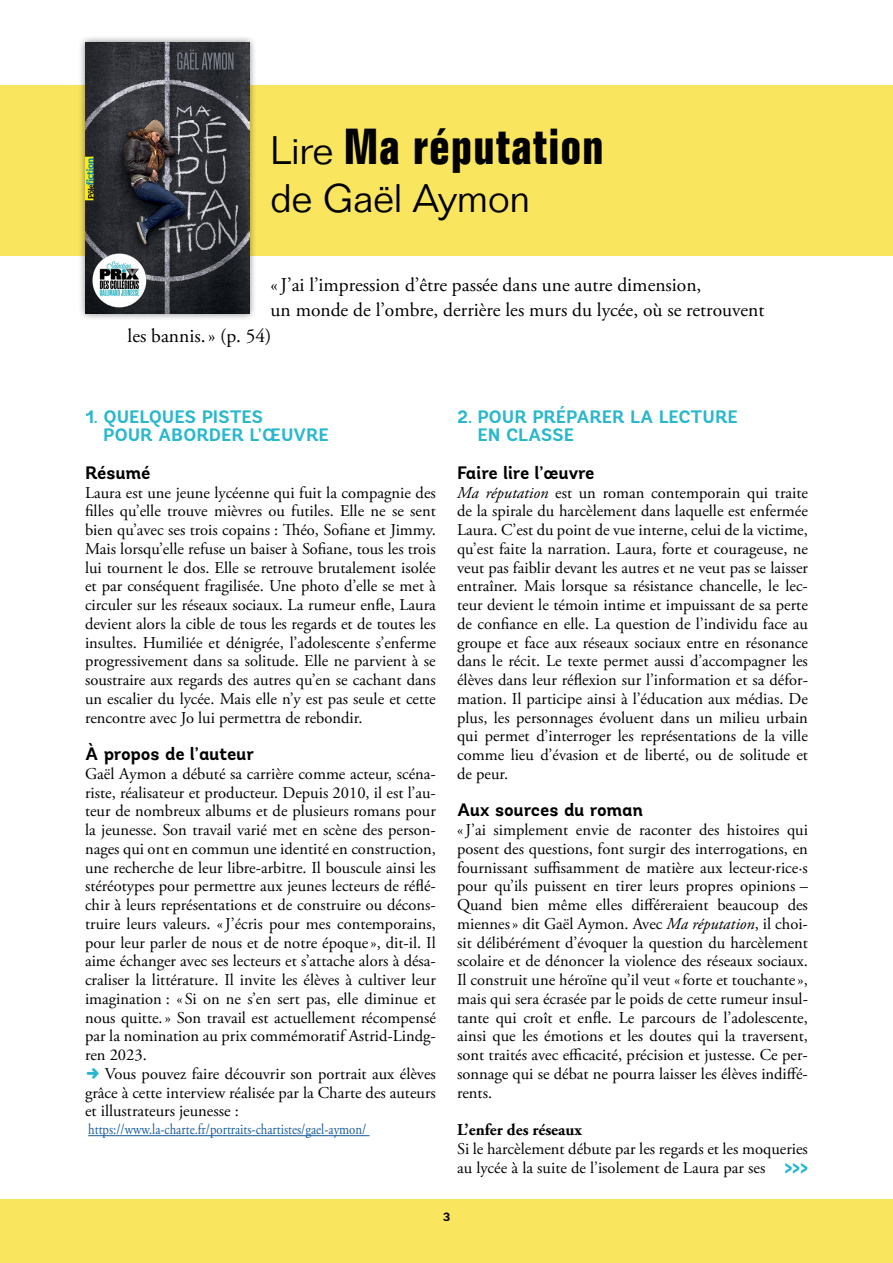
<style>
.page{position:relative;width:893px;height:1263px;background:#fff}
.page>*{position:absolute;margin:0;border:0;box-sizing:border-box;transform-origin:0 0}
.t1{font:700 condensed 49.5px "Folio Std";letter-spacing:.03em;color:#000}
.t2{font:300 39px "Folio Std";color:#000}
.t3{font:800 21px "Andes";color:#29b7cd;scale:.85 1}
.t4{font:19.5px "Adobe Garamond Pro";color:#000}
.t5{font:700 18px/18.8px "Andes";letter-spacing:-.02em;color:#29b7cd}
.t6{font:700 18px "Andes";letter-spacing:-.01em;color:#000}
.t7{font:16.5px/18.8px "Adobe Garamond Pro";color:#000;text-align:justify}
.t8{font:700 16.5px "Adobe Garamond Pro";color:#000}
.t9{font:15px "Adobe Garamond Pro";color:#165b9a;scale:.85 1}
.t10{font:700 12px "Andes";color:#000}
.s1{font-weight:300;font-stretch:normal;font-size:39px}
.s2{font-style:italic}
</style>
<div class="page">
<div style="left:0;top:1199px;width:893px;height:64px;background:#fae55f"></div>
<div style="left:0;top:85px;width:893px;height:170px;background:#fae55f"></div>
<hr style="left:88px;top:1135px;width:282px;height:1px;background:#165b9a">
<div style="left:78px;top:35px;width:179px;height:286px;background:#000;opacity:.5"></div>
<img style="left:85px;top:43px;width:164px;height:270px">
<h1 class="t1" style="left:271px;top:119px;width:334px"><span class="s1">Lire</span> Ma réputation</h1>
<h2 class="t2" style="left:271px;top:175px;width:261px">de Gaël Aymon</h2>
<p class="t4" style="left:271px;top:273px;width:432px">«J’ai l’impression d’être passée dans une autre dimension,</p>
<p class="t4" style="left:271px;top:298px;width:495px">un monde de l’ombre, derrière les murs du lycée, où se retrouvent</p>
<p class="t4" style="left:128px;top:324px;width:145px">les bannis.» (p. 54)</p>
<p class="t5" style="left:103px;top:407px;width:227px;text-indent:-18px">1. QUELQUES PISTES<br>POUR ABORDER L’ŒUVRE</p>
<p class="t6" style="left:85px;top:461px;width:67px">Résumé</p>
<p class="t7" style="left:85px;top:484px;width:352px">Laura est une jeune lycéenne qui fuit la compagnie des filles qu’elle trouve mièvres ou futiles. Elle ne se sent bien qu’avec ses trois copains : Théo, Sofiane et Jimmy.<br>Mais lorsqu’elle refuse un baiser à Sofiane, tous les trois lui tournent le dos. Elle se retrouve brutalement isolée et par conséquent fragilisée. Une photo d’elle se met à circuler sur les réseaux sociaux. La rumeur enfle, Laura devient alors la cible de tous les regards et de toutes les insultes. Humiliée et dénigrée, l’adolescente s’enferme progressivement dans sa solitude. Elle ne parvient à se soustraire aux regards des autres qu’en se cachant dans un escalier du lycée. Mais elle n’y est pas seule et cette rencontre avec Jo lui permettra de rebondir.</p>
<p class="t6" style="left:85px;top:742px;width:171px">À propos de l’auteur</p>
<p class="t7" style="left:85px;top:765px;width:352px">Gaël Aymon a débuté sa carrière comme acteur, scéna&shy;riste, réalisateur et producteur. Depuis 2010, il est l’au&shy;teur de nombreux albums et de plusieurs romans pour la jeunesse. Son travail varié met en scène des person&shy;nages qui ont en commun une identité en construction, une recherche de leur libre-arbitre. Il bouscule ainsi les stéréotypes pour permettre aux jeunes lecteurs de réflé&shy;chir à leurs représentations et de construire ou décons&shy;truire leurs valeurs. «J’écris pour mes contemporains, pour leur parler de nous et de notre époque», dit-il. Il aime échanger avec ses lecteurs et s’attache alors à désa&shy;craliser la littérature. Il invite les élèves à cultiver leur imagination : « Si on ne s’en sert pas, elle diminue et nous quitte.» Son travail est actuellement récompensé par la nomination au prix commémoratif Astrid-Lindg&shy;ren 2023.</p>
<p class="t7" style="left:85px;top:1065px;width:352px;text-indent:20px">Vous pouvez faire découvrir son portrait aux élèves grâce à cette interview réalisée par la Charte des auteurs et illustrateurs jeunesse :</p>
<p class="t9" style="left:88px;top:1120px;width:329px">https://www.la-charte.fr/portraits-chartistes/gael-aymon/</p>
<p class="t5" style="left:477px;top:407px;width:262px;text-indent:-20px">2. POUR PRÉPARER LA LECTURE<br>EN CLASSE</p>
<p class="t6" style="left:457px;top:461px;width:139px">Faire lire l’œuvre</p>
<p class="t7" style="left:457px;top:484px;width:352px"><span class="s2">Ma réputation</span> est un roman contemporain qui traite de la spirale du harcèlement dans laquelle est enfermée Laura. C’est du point de vue interne, celui de la victime, qu’est faite la narration. Laura, forte et courageuse, ne veut pas faiblir devant les autres et ne veut pas se laisser entraîner. Mais lorsque sa résistance chancelle, le lec&shy;teur devient le témoin intime et impuissant de sa perte de confiance en elle. La question de l’individu face au groupe et face aux réseaux sociaux entre en résonance dans le récit. Le texte permet aussi d’accompagner les élèves dans leur réflexion sur l’information et sa défor&shy;mation. Il participe ainsi à l’éducation aux médias. De plus, les personnages évoluent dans un milieu urbain qui permet d’interroger les représentations de la ville comme lieu d’évasion et de liberté, ou de solitude et de peur.</p>
<p class="t6" style="left:457px;top:799px;width:188px">Aux sources du roman</p>
<p class="t7" style="left:457px;top:821px;width:352px">«J’ai simplement envie de raconter des histoires qui posent des questions, font surgir des interrogations, en fournissant suffisamment de matière aux lecteur·rice·s pour qu’ils puissent en tirer leurs propres opinions – Quand bien même elles différeraient beaucoup des miennes» dit Gaël Aymon. Avec <span class="s2">Ma réputation</span>, il choi&shy;sit délibérément d’évoquer la question du harcèlement scolaire et de dénoncer la violence des réseaux sociaux.<br>Il construit une héroïne qu’il veut «forte et touchante», mais qui sera écrasée par le poids de cette rumeur insul&shy;tante qui croît et enfle. Le parcours de l’adolescente, ainsi que les émotions et les doutes qui la traversent, sont traités avec efficacité, précision et justesse. Ce per&shy;sonnage qui se débat ne pourra laisser les élèves indiffé&shy;rents.</p>
<p class="t8" style="left:457px;top:1120px;width:126px">L’enfer des réseaux</p>
<p class="t7" style="left:457px;top:1140px;width:352px">Si le harcèlement débute par les regards et les moqueries au lycée à la suite de l’isolement de Laura par ses</p>
<p class="t3" style="left:784px;top:1153px;width:29px">&gt;&gt;&gt;</p>
<p class="t10" style="left:443px;top:1209px;width:9px">3</p>
</div>
